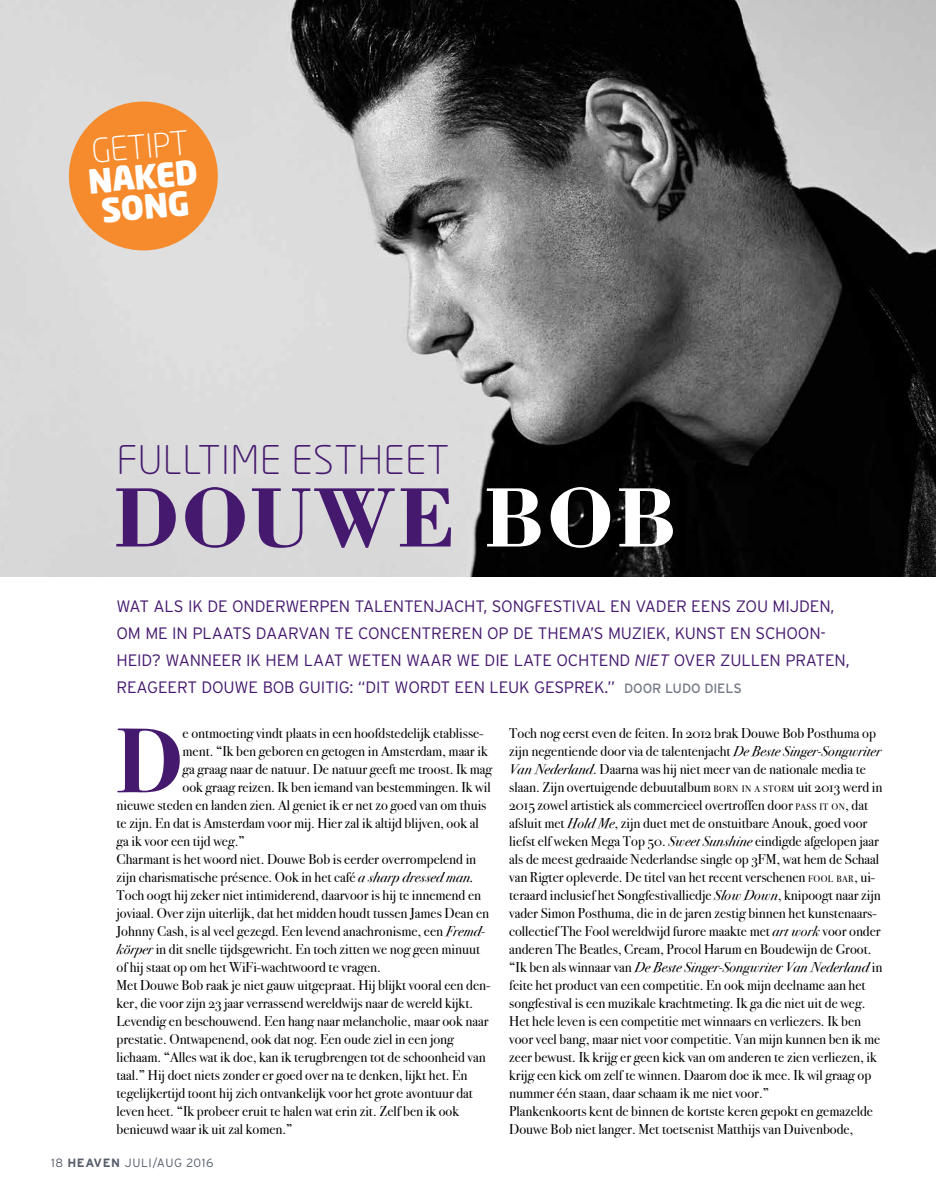
<style>
.page{position:relative;width:936px;height:1191px;background:#fff}
.page>*{position:absolute;margin:0;border:0;box-sizing:border-box;transform-origin:0 0}
.t1{font:700 92.25px "Bodoni Svty Two OSITCTT";color:#45196e}
.t2{font:700 87px "Bodoni";letter-spacing:.01em;color:#45196e}
.t3{font:300 39px "Neo Sans Pro";letter-spacing:.02em;color:#45196e}
.t4{font:900 33px/30px "Neo Sans Pro";color:#fff;text-align:center}
.t5{font:300 33px "Neo Sans Pro";color:#fff}
.t6{font:300 16.5px/27px "Interstate";letter-spacing:-.01em;color:#45196e}
.t7{font:14.25px/18px "Bodoni Svty Two OSITCTT";color:#000}
.t8{font:300 12px "Interstate";letter-spacing:.05em;color:#555d6a}
.s1{color:#fff}
.s2{font-style:italic}
.s3{font-weight:400;font-size:13.5px;color:#747986}
.s4{font-size:9.45px}
.s5{font-weight:700}
</style>
<div class="page">
<img style="left:0;top:0;width:935px;height:576px">
<div style="left:69px;top:102px;width:149px;height:148px;background:#f68b2d;border-radius:50%"></div>
<h3 class="t5" style="left:90px;top:131px;width:99px;rotate:-5deg">GETIPT</h3>
<h3 class="t4" style="left:86px;top:165px;width:112px;rotate:-5deg">NAKED<br>SONG</h3>
<h3 class="t3" style="left:117px;top:437px;width:334px">FULLTIME ESTHEET</h3>
<h2 class="t2" style="left:112px;top:463px;width:567px">DOUWE <span class="s1">BOB</span></h2>
<p class="t6" style="left:116px;top:593px;width:734px">WAT ALS IK DE ONDERWERPEN TALENTENJACHT, SONGFESTIVAL EN VADER EENS ZOU MIJDEN, OM ME IN PLAATS DAARVAN TE CONCENTREREN OP DE THEMA’S MUZIEK, KUNST EN SCHOON-HEID? WANNEER IK HEM LAAT WETEN WAAR WE DIE LATE OCHTEND <span class="s2">NIET</span> OVER ZULLEN PRATEN, REAGEERT DOUWE BOB GUITIG: “DIT WORDT EEN LEUK GESPREK.” <span class="s3">DOOR LUDO DIELS</span></p>
<h1 class="t1" style="left:116px;top:707px;width:68px">D</h1>
<p class="t7" style="left:183px;top:724px;width:302px">e ontmoeting vindt plaats in een hoofdstedelijk etablisse-</p>
<p class="t7" style="left:509px;top:724px;width:374px">Toch nog eerst even de feiten. In 2012 brak Douwe Bob Posthuma op zijn negentiende door via de talentenjacht <span class="s2">De Beste Singer-Songwriter Van Nederland</span>. Daarna was hij niet meer van de nationale media te slaan. Zijn overtuigende debuutalbum <span class="s4">BORN IN A STORM</span> uit 2013 werd in 2015 zowel artistiek als commercieel overtroffen door <span class="s4">PASS IT ON</span>, dat afsluit met <span class="s2">Hold Me</span>, zijn duet met de onstuitbare Anouk, goed voor liefst elf weken Mega Top 50. <span class="s2">Sweet Sunshine</span> eindigde afgelopen jaar als de meest gedraaide Nederlandse single op 3FM, wat hem de Schaal van Rigter opleverde. De titel van het recent verschenen <span class="s4">FOOL BAR</span>, ui&shy;teraard inclusief het Songfestivalliedje <span class="s2">Slow Down</span>, knipoogt naar zijn vader Simon Posthuma, die in de jaren zestig binnen het kunstenaars&shy;collectief The Fool wereldwijd furore maakte met <span class="s2">art work</span> voor onder anderen The Beatles, Cream, Procol Harum en Boudewijn de Groot. “Ik ben als winnaar van <span class="s2">De Beste Singer-Songwriter Van Nederland</span> in feite het product van een competitie. En ook mijn deelname aan het songfestival is een muzikale krachtmeting. Ik ga die niet uit de weg.<br>Het hele leven is een competitie met winnaars en verliezers. Ik ben voor veel bang, maar niet voor competitie. Van mijn kunnen ben ik me zeer bewust. Ik krijg er geen kick van om anderen te zien verliezen, ik krijg een kick om zelf te winnen. Daarom doe ik mee. Ik wil graag op nummer één staan, daar schaam ik me niet voor.”<br>Plankenkoorts kent de binnen de kortste keren gepokt en gemazelde Douwe Bob niet langer. Met toetsenist Matthijs van Duivenbode,</p>
<p class="t7" style="left:183px;top:742px;width:306px">ment. “Ik ben geboren en getogen in Amsterdam, maar ik</p>
<p class="t7" style="left:183px;top:760px;width:311px">ga graag naar de natuur. De natuur geeft me troost. Ik mag</p>
<p class="t7" style="left:183px;top:778px;width:309px">ook graag reizen. Ik ben iemand van bestemmingen. Ik wil</p>
<p class="t7" style="left:116px;top:796px;width:371px">nieuwe steden en landen zien. Al geniet ik er net zo goed van om thuis</p>
<p class="t7" style="left:116px;top:814px;width:363px">te zijn. En dat is Amsterdam voor mij. Hier zal ik altijd blijven, ook al</p>
<p class="t7" style="left:116px;top:832px;width:130px">ga ik voor een tijd weg.”</p>
<p class="t7" style="left:116px;top:850px;width:361px">Charmant is het woord niet. Douwe Bob is eerder overrompelend in</p>
<p class="t7" style="left:116px;top:868px;width:358px">zijn charismatische présence. Ook in het café <span class="s2">a sharp dressed man.</span></p>
<p class="t7" style="left:116px;top:886px;width:366px">Toch oogt hij zeker niet intimiderend, daarvoor is hij te innemend en</p>
<p class="t7" style="left:116px;top:904px;width:374px">joviaal. Over zijn uiterlijk, dat het midden houdt tussen James Dean en</p>
<p class="t7" style="left:116px;top:922px;width:370px">Johnny Cash, is al veel gezegd. Een levend anachronisme, een <span class="s2">Fremd-</span></p>
<p class="t7" style="left:116px;top:940px;width:365px"><span class="s2">körper</span> in dit snelle tijdsgewricht. En toch zitten we nog geen minuut</p>
<p class="t7" style="left:116px;top:958px;width:266px">of hij staat op om het WiFi-wachtwoord te vragen.</p>
<p class="t7" style="left:116px;top:976px;width:375px">Met Douwe Bob raak je niet gauw uitgepraat. Hij blijkt vooral een den-</p>
<p class="t7" style="left:116px;top:994px;width:358px">ker, die voor zijn 23 jaar verrassend wereldwijs naar de wereld kijkt.</p>
<p class="t7" style="left:116px;top:1012px;width:373px">Levendig en beschouwend. Een hang naar melancholie, maar ook naar</p>
<p class="t7" style="left:116px;top:1030px;width:339px">prestatie. Ontwapenend, ook dat nog. Een oude ziel in een jong</p>
<p class="t7" style="left:116px;top:1048px;width:370px">lichaam. “Alles wat ik doe, kan ik terugbrengen tot de schoonheid van</p>
<p class="t7" style="left:116px;top:1066px;width:352px">taal.” Hij doet niets zonder er goed over na te denken, lijkt het. En</p>
<p class="t7" style="left:116px;top:1084px;width:358px">tegelijkertijd toont hij zich ontvankelijk voor het grote avontuur dat</p>
<p class="t7" style="left:116px;top:1102px;width:344px">leven heet. “Ik probeer eruit te halen wat erin zit. Zelf ben ik ook</p>
<p class="t7" style="left:116px;top:1120px;width:178px">benieuwd waar ik uit zal komen.”</p>
<p class="t8" style="left:51px;top:1155px;width:164px">18 <span class="s5">HEAVEN</span> JULI/AUG 2016</p>
</div>
